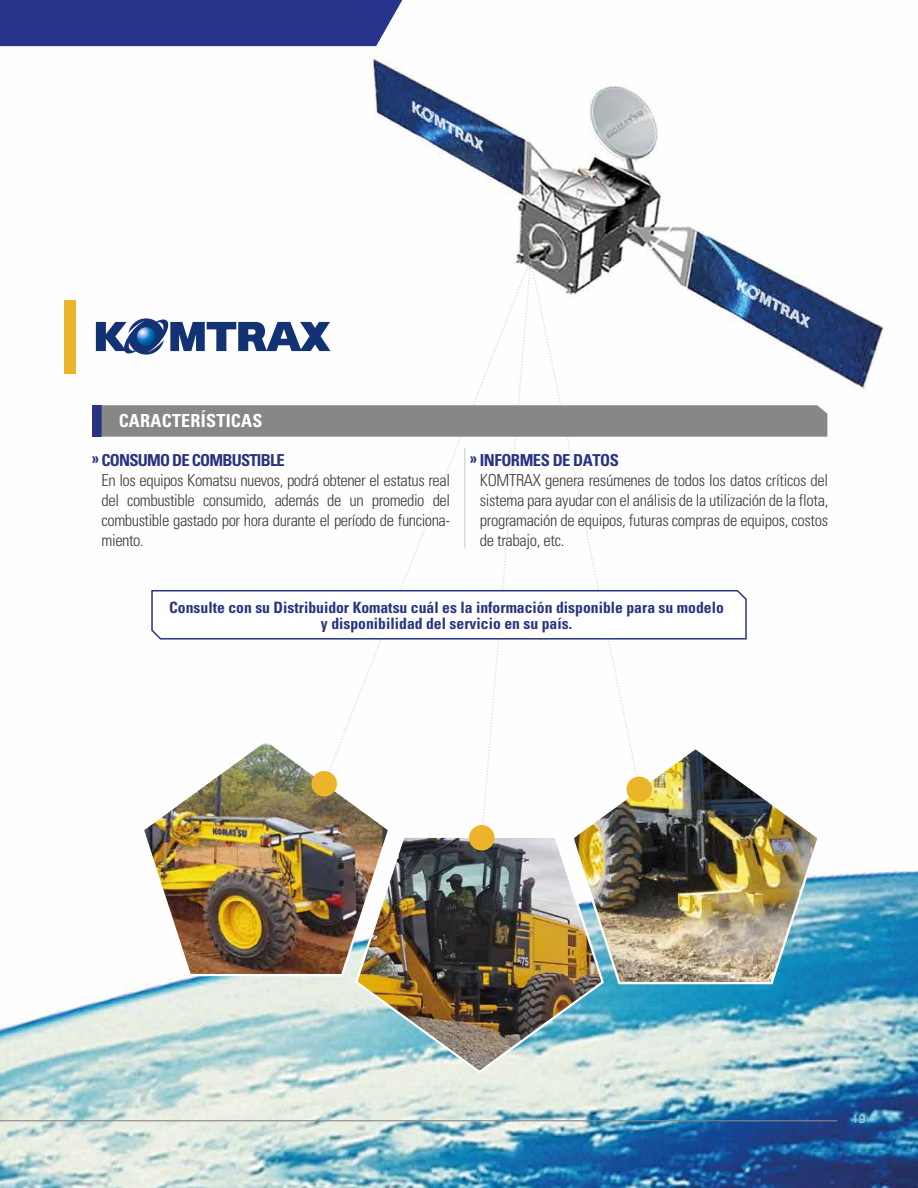
<style>
.page{position:relative;width:918px;height:1188px;background:#fff}
.page>*{position:absolute;margin:0;border:0;box-sizing:border-box;transform-origin:0 0}
.t1{font:700 condensed 18px "Univers";letter-spacing:.015em;color:#fff}
.t2{font:300 condensed 16.5px/19.8px "Univers";letter-spacing:-.025em;color:#3c3c3b;text-align:justify}
.t3{font:700 condensed 16.5px "Univers";letter-spacing:-.05em;color:#283480}
.t4{font:700 condensed 16.5px "Univers";letter-spacing:-.03em;color:#283480}
.t5{font:700 condensed 15.6px/15.8px "Univers";color:#283480;text-align:center}
.t6{font:300 12px "Univers";color:#dadada}
</style>
<div class="page">
<img style="left:0;top:46px;width:918px;height:1142px">
<img style="left:140px;top:838px;width:214px;height:139px">
<img style="left:354px;top:838px;width:251px;height:237px">
<div style="left:469px;top:825px;width:25px;height:26px;background:#ecb42a;border-radius:50%"></div>
<img style="left:570px;top:838px;width:251px;height:147px">
<hr style="left:0;top:1120px;width:837px;height:1px;background:#878787">
<div style="left:64px;top:300px;width:12px;height:73px;background:#ecb42a"></div>
<div style="left:92px;top:405px;width:10px;height:32px;background:#283480"></div>
<svg style="left:96px;top:259px;width:731px;height:579px"></svg>
<div style="left:0;top:0;width:403px;height:46px;background:#28348b"></div>
<p class="t1" style="left:119px;top:410px;width:145px">CARACTERÍSTICAS</p>
<p class="t3" style="left:102px;top:450px;width:185px">CONSUMO DE COMBUSTIBLE</p>
<p class="t2" style="left:102px;top:471px;width:350px">En los equipos Komatsu nuevos, podrá obtener el estatus real del combustible consumido, además de un promedio del combustible gastado por hora durante el período de funciona&shy;miento.</p>
<p class="t4" style="left:480px;top:450px;width:141px">INFORMES DE DATOS</p>
<p class="t2" style="left:480px;top:471px;width:350px">KOMTRAX genera resúmenes de todos los datos críticos del sistema para ayudar con el análisis de la utilización de la flota, programación de equipos, futuras compras de equipos, costos de trabajo, etc.</p>
<p class="t3" style="left:92px;top:448px;width:9px">»</p>
<p class="t3" style="left:470px;top:448px;width:9px">»</p>
<p class="t5" style="left:169px;top:600px;width:556px">Consulte con su Distribuidor Komatsu cuál es la información disponible para su modelo y disponibilidad del servicio en su país.</p>
<p class="t6" style="left:852px;top:1112px;width:15px">19</p>
</div>
